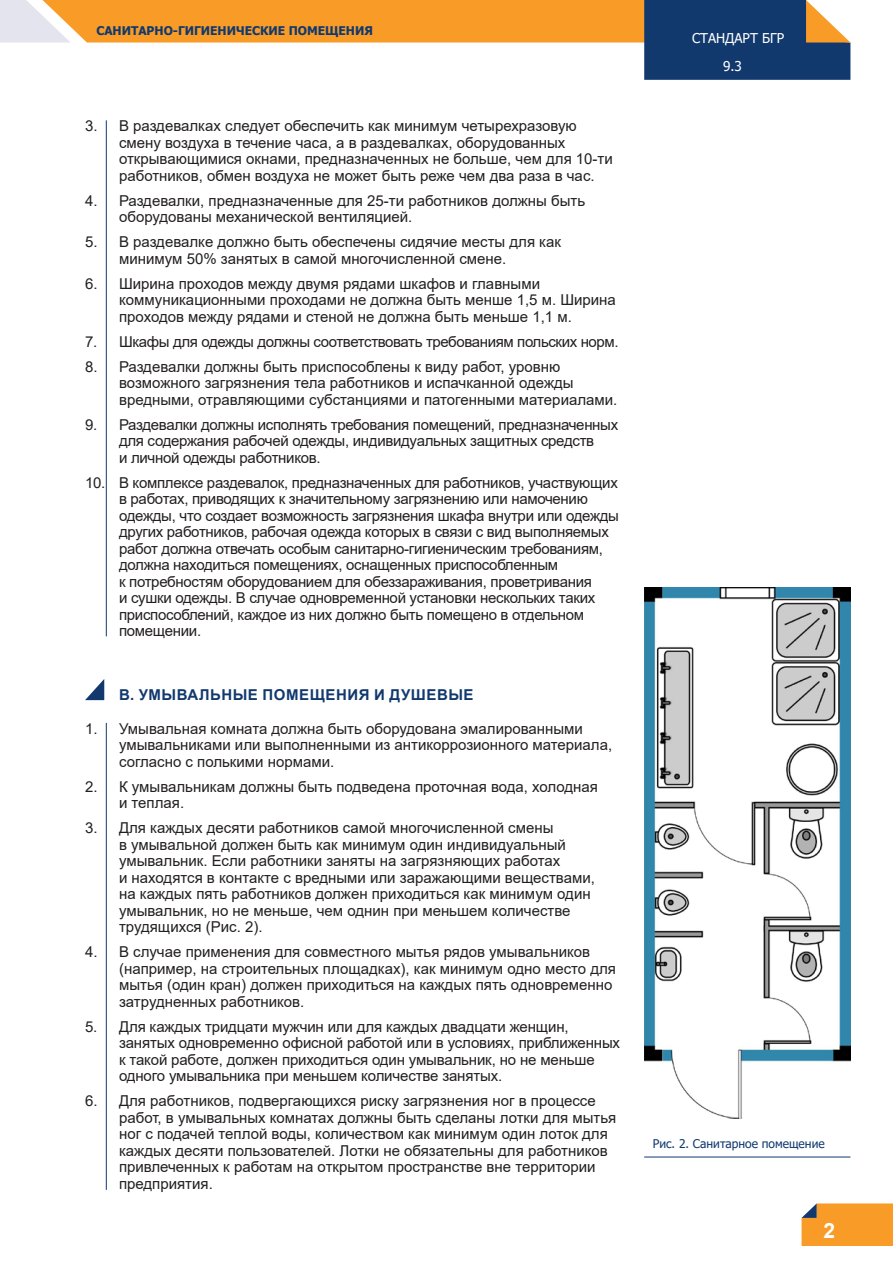
<style>
.page{position:relative;width:893px;height:1263px;background:#fff}
.page>*{position:absolute;margin:0;border:0;box-sizing:border-box;transform-origin:0 0}
.tekst{font:700 21px "Arial";color:#fff}
.Tekst_numerowany{font:15px/16.5px "Arial";color:#231f20}
.Tekst_numerowany-2{font:15px/16.5px "Arial";letter-spacing:-.02em;color:#231f20}
.Tekst_numerowany-3{font:15px "Arial";letter-spacing:-.025em;color:#231f20}
.Tytulik{font:700 15px "Arial";letter-spacing:.035em;color:#11396e}
.t1{font:13.5px "Tahoma";color:#fff}
.t2{font:700 12px "Tahoma";color:#11396e}
.podpis_zdjęcia{font:12px "Tahoma";color:#11396e}
</style>
<div class="page">
<svg style="left:801px;top:1203px;width:92px;height:43px;background:#f19d32"></svg>
<svg style="left:0;top:0;width:850px;height:80px"></svg>
<hr style="left:106px;top:120px;width:1px;height:516px;background:#11396e">
<hr style="left:106px;top:723px;width:1px;height:467px;background:#11396e">
<img style="left:644px;top:587px;width:206px;height:531px">
<hr style="left:644px;top:1156px;width:206px;height:1px;background:#11396e">
<svg style="left:85px;top:679px;width:19px;height:21px"></svg>
<p class="t2" style="left:96px;top:23px;width:278px">САНИТАРНО-ГИГИЕНИЧЕСКИЕ ПОМЕЩЕНИЯ</p>
<p class="Tekst_numerowany" style="left:119px;top:118px;width:495px;text-indent:-34px">3. В раздевалках следует обеспечить как минимум четырехразовую смену воздуха в течение часа, а в раздевалках, оборудованных открывающимися окнами, предназначенных не больше, чем для 10-ти работников, обмен воздуха не может быть реже чем два раза в час.</p>
<p class="Tekst_numerowany" style="left:119px;top:192px;width:468px;text-indent:-34px">4. Раздевалки, предназначенные для 25-ти работников должны быть оборудованы механической вентиляцией.</p>
<p class="Tekst_numerowany" style="left:119px;top:234px;width:444px;text-indent:-34px">5. В раздевалке должно быть обеспечены сидячие месты для как минимум 50% занятых в самой многочисленной смене.</p>
<p class="Tekst_numerowany" style="left:119px;top:275px;width:498px;text-indent:-34px">6. Ширина проходов между двумя рядами шкафов и главными коммуникационными проходами не должна быть менше 1,5 м. Ширина проходов между рядами и стеной не должна быть меньше 1,1 м.</p>
<p class="Tekst_numerowany-3" style="left:85px;top:331px;width:535px">7. Шкафы для одежды должны соответствовать требованиям польских норм.</p>
<p class="Tekst_numerowany" style="left:119px;top:358px;width:500px;text-indent:-34px">8. Раздевалки должны быть приспособлены к виду работ, уровню возможного загрязнения тела работников и испачканной одежды вредными, отравляющими субстанциями и патогенными материалами.</p>
<p class="Tekst_numerowany-2" style="left:119px;top:416px;width:501px;text-indent:-34px">9. Раздевалки должны исполнять требования помещений, предназначенных для содержания рабочей одежды, индивидуальных защитных средств<br>и личной одежды работников.</p>
<p class="Tekst_numerowany-2" style="left:119px;top:474px;width:501px;text-indent:-34px">10. В комплексе раздевалок, предназначенных для работников, участвующих в работах, приводящих к значительному загрязнению или намочению одежды, что создает возможность загрязнения шкафа внутри или одежды других работников, рабочая одежда которых в связи с вид выполняемых работ должна отвечать особым санитарно-гигиеническим требованиям, должна находиться помещениях, оснащенных приспособленным<br>к потребностям оборудованием для обеззараживания, проветривания<br>и сушки одежды. В случае одновременной установки нескольких таких приспособлений, каждое из них должно быть помещено в отдельном помещении.</p>
<p class="Tytulik" style="left:119px;top:684px;width:356px">В. УМЫВАЛЬНЫЕ ПОМЕЩЕНИЯ И ДУШЕВЫЕ</p>
<p class="Tekst_numerowany" style="left:119px;top:720px;width:495px;text-indent:-34px">1. Умывальная комната должна быть оборудована эмалированными умывальниками или выполненными из антикоррозионного материала, согласно с полькими нормами.</p>
<p class="Tekst_numerowany" style="left:119px;top:778px;width:480px;text-indent:-34px">2. К умывальникам должны быть подведена проточная вода, холодная и теплая.</p>
<p class="Tekst_numerowany" style="left:119px;top:819px;width:477px;text-indent:-34px">3. Для каждых десяти работников самой многочисленной смены<br>в умывальной должен быть как минимум один индивидуальный умывальник. Если работники заняты на загрязняющих работах<br>и находятся в контакте с вредными или заражающими веществами, на каждых пять работников должен приходиться как минимум один умывальник, но не меньше, чем однин при меньшем количестве трудящихся (Рис. 2).</p>
<p class="Tekst_numerowany" style="left:119px;top:943px;width:498px;text-indent:-34px">4. В случае применения для совместного мытья рядов умывальников (например, на строительных площадках), как минимум одно место для мытья (один кран) должен приходиться на каждых пять одновременно затрудненных работников.</p>
<p class="Tekst_numerowany" style="left:119px;top:1018px;width:503px;text-indent:-34px">5. Для каждых тридцати мужчин или для каждых двадцати женщин, занятых одновременно офисной работой или в условиях, приближенных к такой работе, должен приходиться один умывальник, но не меньше одного умывальника при меньшем количестве занятых.</p>
<p class="Tekst_numerowany" style="left:119px;top:1092px;width:499px;text-indent:-34px">6. Для работников, подвергающихся риску загрязнения ног в процессе работ, в умывальных комнатах должны быть сделаны лотки для мытья ног с подачей теплой воды, количеством как минимум один лоток для каждых десяти пользователей. Лотки не обязательны для работников привлеченных к работам на открытом пространстве вне территории предприятия.</p>
<p class="t1" style="left:692px;top:29px;width:94px">СТАНДАРТ БГР</p>
<p class="t1" style="left:723px;top:57px;width:20px">9.3</p>
<p class="podpis_zdjęcia" style="left:653px;top:1136px;width:174px">Рис. 2. Санитарное помещение</p>
<p class="tekst" style="left:823px;top:1216px;width:13px">2</p>
</div>
